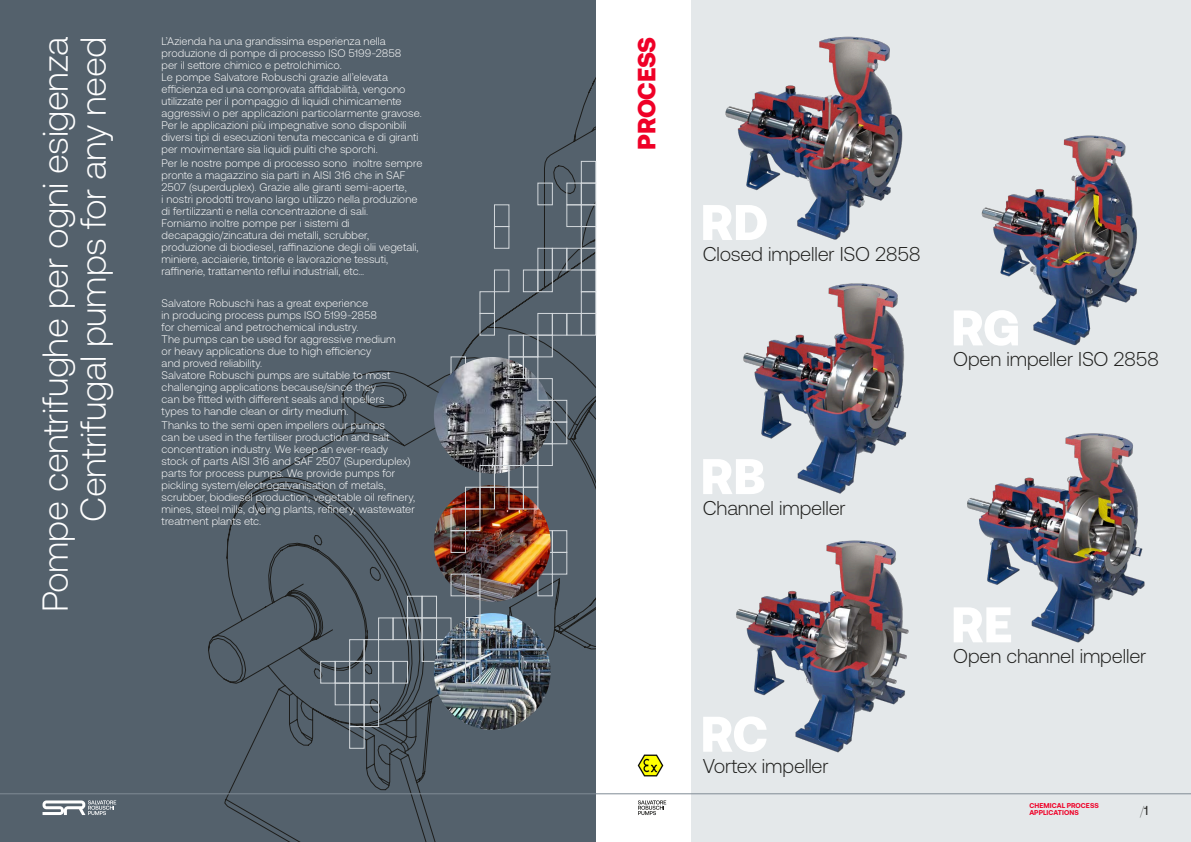
<style>
.page{position:relative;width:1191px;height:842px;background:#fff}
.page>*{position:absolute;margin:0;border:0;box-sizing:border-box;transform-origin:0 0}
.t1{font:900 50px "Aeonik";letter-spacing:-.005em;color:#fff}
.t2{font:300 36px "Aeonik";letter-spacing:-.015em;color:#fff}
.t3{font:900 25px "Aeonik";letter-spacing:-.015em;color:#ef0027}
.t4{font:300 20px "Aeonik";letter-spacing:-.01em;color:#1d1d1b}
.t5{font:100 13px "Aeonik";color:#1d1d1b}
.testo_italiano_grand{font:300 11px/12px "Aeonik";letter-spacing:.01em;color:#fff}
.t6{font:700 7px/7px "Aeonik";letter-spacing:.01em;color:#ef0027}
.s1{font-weight:400}
</style>
<div class="page">
<div style="left:0;top:0;width:595px;height:842px;background:#54616c"></div>
<div style="left:692px;top:0;width:499px;height:842px;background:#e4e8ea"></div>
<svg style="left:208px;top:79px;width:387px;height:763px"></svg>
<img style="left:967px;top:433px;width:178px;height:210px">
<img style="left:725px;top:36px;width:178px;height:204px">
<img style="left:736px;top:540px;width:173px;height:213px">
<img style="left:743px;top:283px;width:164px;height:211px">
<img style="left:981px;top:135px;width:156px;height:211px">
<div style="left:509px;top:335px;width:14px;height:22px;border:1px solid #d3d8dc"></div>
<div style="left:581px;top:248px;width:15px;height:22px;border:1px solid #d3d8dc"></div>
<div style="left:566px;top:248px;width:15px;height:22px;border:1px solid #d3d8dc"></div>
<div style="left:552px;top:248px;width:15px;height:22px;border:1px solid #d3d8dc"></div>
<div style="left:538px;top:248px;width:14px;height:22px;border:1px solid #d3d8dc"></div>
<div style="left:581px;top:226px;width:15px;height:22px;border:1px solid #d3d8dc"></div>
<div style="left:494px;top:270px;width:15px;height:22px;border:1px solid #d3d8dc"></div>
<div style="left:494px;top:226px;width:15px;height:22px;border:1px solid #d3d8dc"></div>
<div style="left:581px;top:313px;width:15px;height:22px;border:1px solid #d3d8dc"></div>
<div style="left:566px;top:313px;width:15px;height:22px;border:1px solid #d3d8dc"></div>
<div style="left:552px;top:313px;width:15px;height:22px;border:1px solid #d3d8dc"></div>
<div style="left:552px;top:400px;width:15px;height:22px;border:1px solid #d3d8dc"></div>
<div style="left:552px;top:422px;width:15px;height:22px;border:1px solid #d3d8dc"></div>
<div style="left:581px;top:270px;width:15px;height:22px;border:1px solid #d3d8dc"></div>
<div style="left:538px;top:574px;width:14px;height:22px;border:1px solid #d3d8dc"></div>
<div style="left:552px;top:530px;width:15px;height:22px;border:1px solid #d3d8dc"></div>
<div style="left:552px;top:552px;width:15px;height:22px;border:1px solid #d3d8dc"></div>
<div style="left:538px;top:270px;width:14px;height:22px;border:1px solid #d3d8dc"></div>
<div style="left:523px;top:335px;width:15px;height:22px;border:1px solid #d3d8dc"></div>
<div style="left:523px;top:270px;width:15px;height:22px;border:1px solid #d3d8dc"></div>
<div style="left:538px;top:313px;width:14px;height:22px;border:1px solid #d3d8dc"></div>
<div style="left:538px;top:335px;width:14px;height:22px;border:1px solid #d3d8dc"></div>
<div style="left:581px;top:292px;width:15px;height:22px;border:1px solid #d3d8dc"></div>
<div style="left:566px;top:183px;width:15px;height:22px;border:1px solid #d3d8dc"></div>
<div style="left:538px;top:183px;width:14px;height:22px;border:1px solid #d3d8dc"></div>
<div style="left:581px;top:183px;width:15px;height:22px;border:1px solid #d3d8dc"></div>
<div style="left:581px;top:161px;width:15px;height:22px;border:1px solid #d3d8dc"></div>
<div style="left:581px;top:205px;width:15px;height:22px;border:1px solid #d3d8dc"></div>
<div style="left:566px;top:205px;width:15px;height:22px;border:1px solid #d3d8dc"></div>
<div style="left:494px;top:205px;width:15px;height:22px;border:1px solid #d3d8dc"></div>
<div style="left:436px;top:639px;width:15px;height:22px;border:1px solid #d3d8dc"></div>
<div style="left:422px;top:596px;width:15px;height:22px;border:1px solid #d3d8dc"></div>
<div style="left:422px;top:618px;width:15px;height:22px;border:1px solid #d3d8dc"></div>
<div style="left:422px;top:639px;width:15px;height:22px;border:1px solid #d3d8dc"></div>
<div style="left:378px;top:618px;width:15px;height:22px;border:1px solid #d3d8dc"></div>
<div style="left:407px;top:618px;width:15px;height:22px;border:1px solid #d3d8dc"></div>
<div style="left:407px;top:596px;width:15px;height:22px;border:1px solid #d3d8dc"></div>
<div style="left:393px;top:618px;width:15px;height:22px;border:1px solid #d3d8dc"></div>
<div style="left:349px;top:726px;width:15px;height:22px;border:1px solid #d3d8dc"></div>
<div style="left:349px;top:705px;width:15px;height:22px;border:1px solid #d3d8dc"></div>
<div style="left:364px;top:705px;width:15px;height:22px;border:1px solid #d3d8dc"></div>
<div style="left:335px;top:661px;width:15px;height:22px;border:1px solid #d3d8dc"></div>
<div style="left:320px;top:661px;width:15px;height:22px;border:1px solid #d3d8dc"></div>
<div style="left:364px;top:661px;width:15px;height:22px;border:1px solid #d3d8dc"></div>
<div style="left:393px;top:661px;width:15px;height:22px;border:1px solid #d3d8dc"></div>
<div style="left:378px;top:661px;width:15px;height:22px;border:1px solid #d3d8dc"></div>
<div style="left:349px;top:661px;width:15px;height:22px;border:1px solid #d3d8dc"></div>
<div style="left:364px;top:639px;width:15px;height:22px;border:1px solid #d3d8dc"></div>
<div style="left:349px;top:639px;width:15px;height:22px;border:1px solid #d3d8dc"></div>
<div style="left:349px;top:683px;width:15px;height:22px;border:1px solid #d3d8dc"></div>
<div style="left:364px;top:683px;width:15px;height:22px;border:1px solid #d3d8dc"></div>
<div style="left:335px;top:683px;width:15px;height:22px;border:1px solid #d3d8dc"></div>
<hr style="left:0;top:793px;width:595px;height:1px;background:#808b95">
<hr style="left:595px;top:793px;width:596px;height:1px;background:#808b95">
<svg style="left:638px;top:800px;width:28px;height:15px"></svg>
<img style="left:637px;top:754px;width:27px;height:23px">
<svg style="left:43px;top:800px;width:73px;height:15px"></svg>
<img style="left:434px;top:613px;width:116px;height:117px;border-radius:58px">
<img style="left:434px;top:485px;width:116px;height:117px;border-radius:58px">
<img style="left:434px;top:357px;width:116px;height:117px">
<div style="left:509px;top:357px;width:14px;height:22px;border:1px solid #d3d8dc"></div>
<div style="left:523px;top:357px;width:15px;height:22px;border:1px solid #d3d8dc"></div>
<div style="left:509px;top:465px;width:14px;height:22px;border:1px solid #d3d8dc"></div>
<div style="left:494px;top:465px;width:15px;height:22px;border:1px solid #d3d8dc"></div>
<div style="left:523px;top:487px;width:15px;height:22px;border:1px solid #d3d8dc"></div>
<div style="left:523px;top:465px;width:15px;height:22px;border:1px solid #d3d8dc"></div>
<div style="left:465px;top:487px;width:15px;height:22px;border:1px solid #d3d8dc"></div>
<div style="left:480px;top:487px;width:14px;height:22px;border:1px solid #d3d8dc"></div>
<div style="left:465px;top:509px;width:15px;height:22px;border:1px solid #d3d8dc"></div>
<div style="left:465px;top:574px;width:15px;height:22px;border:1px solid #d3d8dc"></div>
<div style="left:451px;top:509px;width:14px;height:22px;border:1px solid #d3d8dc"></div>
<div style="left:451px;top:574px;width:14px;height:22px;border:1px solid #d3d8dc"></div>
<div style="left:465px;top:639px;width:15px;height:22px;border:1px solid #d3d8dc"></div>
<div style="left:465px;top:617px;width:15px;height:22px;border:1px solid #d3d8dc"></div>
<div style="left:465px;top:596px;width:15px;height:22px;border:1px solid #d3d8dc"></div>
<div style="left:465px;top:661px;width:15px;height:22px;border:1px solid #d3d8dc"></div>
<div style="left:451px;top:639px;width:14px;height:22px;border:1px solid #d3d8dc"></div>
<p class="testo_italiano_grand" style="left:162px;top:35px;width:261px">L’Azienda ha una grandissima esperienza nella produzione di pompe di processo ISO 5199-2858<br>per il settore chimico e petrolchimico.<br>Le pompe Salvatore Robuschi grazie all’elevata efficienza ed una comprovata affidabilità, vengono utilizzate per il pompaggio di liquidi chimicamente aggressivi o per applicazioni particolarmente gravose.<br>Per le applicazioni più impegnative sono disponibili diversi tipi di esecuzioni tenuta meccanica e di giranti per movimentare sia liquidi puliti che sporchi.</p>
<p class="testo_italiano_grand" style="left:162px;top:158px;width:262px">Per le nostre pompe di processo sono inoltre sempre pronte a magazzino sia parti in AISI 316 che in SAF 2507 (superduplex). Grazie alle giranti semi-aperte,<br>i nostri prodotti trovano largo utilizzo nella produzione di fertilizzanti e nella concentrazione di sali.<br>Forniamo inoltre pompe per i sistemi di decapaggio/zincatura dei metalli, scrubber, produzione di biodiesel, raffinazione degli olii vegetali, miniere, acciaierie, tintorie e lavorazione tessuti, raffinerie, trattamento reflui industriali, etc…</p>
<p class="testo_italiano_grand" style="left:162px;top:297px;width:235px">Salvatore Robuschi has a great experience<br>in producing process pumps ISO 5199-2858<br>for chemical and petrochemical industry.<br>The pumps can be used for aggressive medium or heavy applications due to high efficiency<br>and proved reliability.<br>Salvatore Robuschi pumps are suitable to most challenging applications because/since they can be fitted with different seals and impellers types to handle clean or dirty medium.</p>
<p class="testo_italiano_grand" style="left:162px;top:420px;width:255px">Thanks to the semi open impellers our pumps<br>can be used in the fertiliser production and salt concentration industry. We keep an ever-ready stock of parts AISI 316 and SAF 2507 (Superduplex) parts for process pumps. We provide pumps for pickling system/electrogalvanisation of metals, scrubber, biodiesel production, vegetable oil refinery, mines, steel mills, dyeing plants, refinery, wastewater treatment plants etc.</p>
<p class="t2" style="left:35px;top:612px;width:577px;rotate:-90deg">Pompe centrifughe per ogni esigenza</p>
<p class="t2" style="left:73px;top:522px;width:486px;rotate:-90deg">Centrifugal pumps for any need</p>
<p class="t3" style="left:632px;top:150px;width:114px;rotate:-90deg">PROCESS</p>
<p class="t1" style="left:700px;top:193px;width:69px">RD</p>
<p class="t4" style="left:702px;top:243px;width:219px">Closed impeller ISO 2858</p>
<p class="t1" style="left:951px;top:298px;width:71px">RG</p>
<p class="t4" style="left:953px;top:348px;width:207px">Open impeller ISO 2858</p>
<p class="t1" style="left:700px;top:447px;width:67px">RB</p>
<p class="t4" style="left:702px;top:497px;width:145px">Channel impeller</p>
<p class="t1" style="left:700px;top:705px;width:69px">RC</p>
<p class="t4" style="left:702px;top:755px;width:128px">Vortex impeller</p>
<p class="t1" style="left:951px;top:595px;width:63px">RE</p>
<p class="t4" style="left:953px;top:645px;width:195px">Open channel impeller</p>
<p class="t6" style="left:1029px;top:802px;width:71px">CHEMICAL PROCESS<br>APPLICATIONS</p>
<p class="t5" style="left:1140px;top:803px;width:10px">/<span class="s1">1</span></p>
</div>
